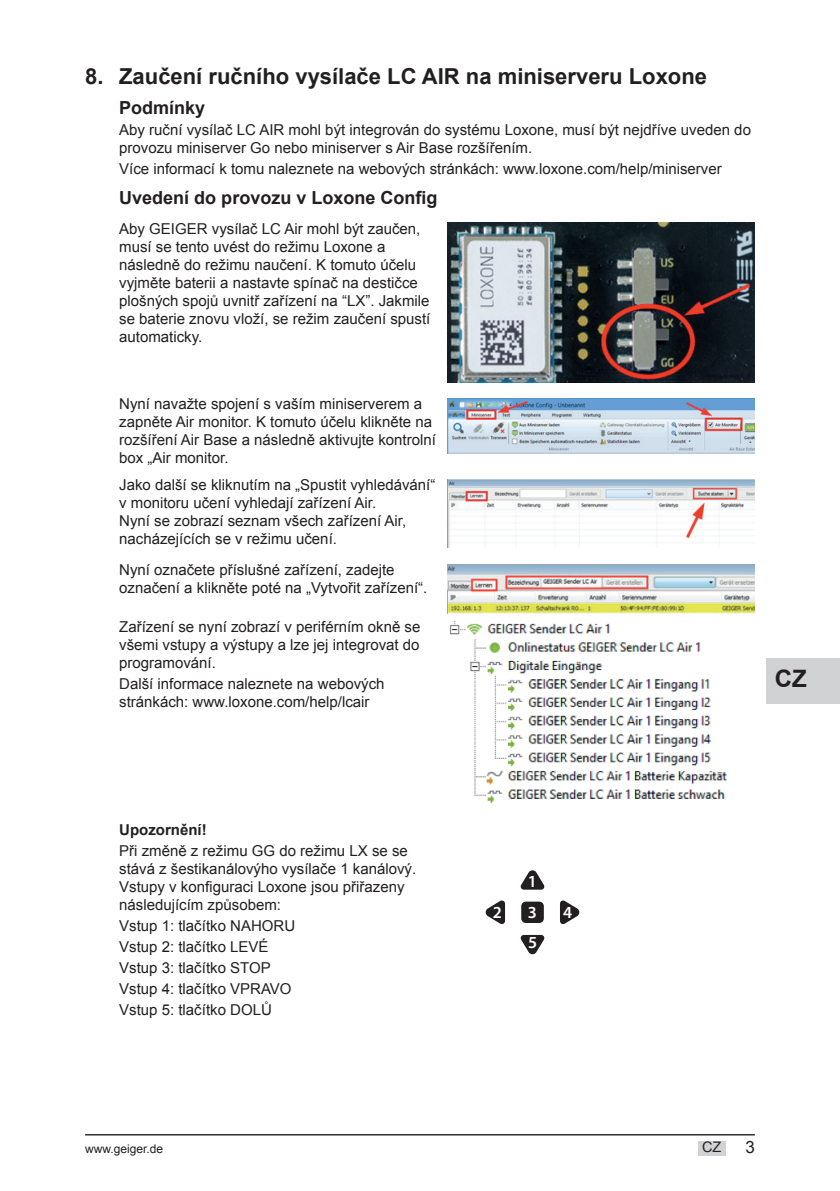
<style>
.page{position:relative;width:840px;height:1191px;background:#fff}
.page>*{position:absolute;margin:0;border:0;box-sizing:border-box;transform-origin:0 0}
.t1{font:700 24px "Arial";color:#231f20}
.t2{font:700 22px "Arial";color:#231f20}
.t3{font:700 18px "Arial";color:#231f20}
.t4{font:600 17px/30.8px "Myriad Pro";color:#fff}
.t5{font:17px "Arial";color:#231f20}
.t6{font:15px/18px "Arial";color:#231f20}
.t7{font:700 15px "Arial";color:#231f20}
.t8{font:14.6px "Arial";color:#231f20}
.t9{font:12px "Arial";color:#231f20}
</style>
<div class="page">
<hr style="left:85px;top:1134px;width:669px;height:1px;background:#231f20">
<div style="left:697px;top:1140px;width:28px;height:15px;background:#d1d2d4"></div>
<div style="left:765px;top:658px;width:74px;height:45px;background:#d1d2d4"></div>
<img style="left:447px;top:223px;width:307px;height:159px">
<img style="left:447px;top:398px;width:307px;height:56px">
<img style="left:447px;top:479px;width:307px;height:69px">
<img style="left:447px;top:564px;width:307px;height:50px">
<img style="left:449px;top:621px;width:278px;height:183px">
<div style="left:521px;top:901px;width:22px;height:22px;background:#231f20;border-radius:5px"></div>
<svg style="left:485px;top:900px;width:19px;height:24px"></svg>
<svg style="left:560px;top:900px;width:19px;height:24px"></svg>
<svg style="left:520px;top:870px;width:24px;height:19px"></svg>
<svg style="left:520px;top:935px;width:24px;height:19px"></svg>
<h2 class="t2" style="left:85px;top:62px;width:623px">8. Zaučení ručního vysílače LC AIR na miniserveru Loxone</h2>
<p class="t3" style="left:119px;top:96px;width:88px">Podmínky</p>
<p class="t6" style="left:119px;top:121px;width:633px">Aby ruční vysílač LC AIR mohl být integrován do systému Loxone, musí být nejdříve uveden do provozu miniserver Go nebo miniserver s Air Base rozšířením.</p>
<p class="t6" style="left:119px;top:160px;width:603px">Více informací k tomu naleznete na webových stránkách: www.loxone.com/help/miniserver</p>
<p class="t3" style="left:119px;top:186px;width:320px">Uvedení do provozu v Loxone Config</p>
<p class="t6" style="left:119px;top:219px;width:312px">Aby GEIGER vysílač LC Air mohl být zaučen, musí se tento uvést do režimu Loxone a následně do režimu naučení. K tomuto účelu vyjměte baterii a nastavte spínač na destičce plošných spojů uvnitř zařízení na “LX”. Jakmile se baterie znovu vloží, se režim zaučení spustí automaticky.</p>
<p class="t6" style="left:119px;top:395px;width:318px">Nyní navažte spojení s vaším miniserverem a zapněte Air monitor. K tomuto účelu klikněte na rozšíření Air Base a následně aktivujte kontrolní box „Air monitor.</p>
<p class="t6" style="left:119px;top:476px;width:317px">Jako další se kliknutím na „Spustit vyhledávání“ v monitoru učení vyhledají zařízení Air.<br>Nyní se zobrazí seznam všech zařízení Air, nacházejících se v režimu učení.</p>
<p class="t6" style="left:119px;top:561px;width:309px">Nyní označete příslušné zařízení, zadejte označení a klikněte poté na „Vytvořit zařízení“.</p>
<p class="t6" style="left:119px;top:618px;width:302px;text-align:justify">Zařízení se nyní zobrazí v periférním okně se všemi vstupy a výstupy a lze jej integrovat do programování.</p>
<p class="t6" style="left:119px;top:675px;width:267px">Další informace naleznete na webových stránkách: www.loxone.com/help/lcair</p>
<h1 class="t1" style="left:774px;top:663px;width:33px">CZ</h1>
<p class="t7" style="left:119px;top:820px;width:89px">Upozornění!</p>
<p class="t6" style="left:119px;top:842px;width:298px">Při změně z režimu GG do režimu LX se se stává z šestikanálovýho vysílače 1 kanálový.<br>Vstupy v konfiguraci Loxone jsou přiřazeny následujícím způsobem:</p>
<p class="t6" style="left:119px;top:915px;width:177px;line-height:20.8px">Vstup 1: tlačítko NAHORU<br>Vstup 2: tlačítko LEVÉ<br>Vstup 3: tlačítko STOP<br>Vstup 4: tlačítko VPRAVO<br>Vstup 5: tlačítko DOLŮ</p>
<p class="t4" style="left:527px;top:865px;width:11px">1</p>
<p class="t4" style="left:492px;top:896px;width:11px">2</p>
<p class="t4" style="left:563px;top:896px;width:11px">4</p>
<p class="t4" style="left:527px;top:896px;width:11px">3<br>5</p>
<p class="t9" style="left:85px;top:1141px;width:80px">www.geiger.de</p>
<p class="t8" style="left:701px;top:1137px;width:21px">CZ</p>
<p class="t5" style="left:745px;top:1136px;width:11px">3</p>
</div>
